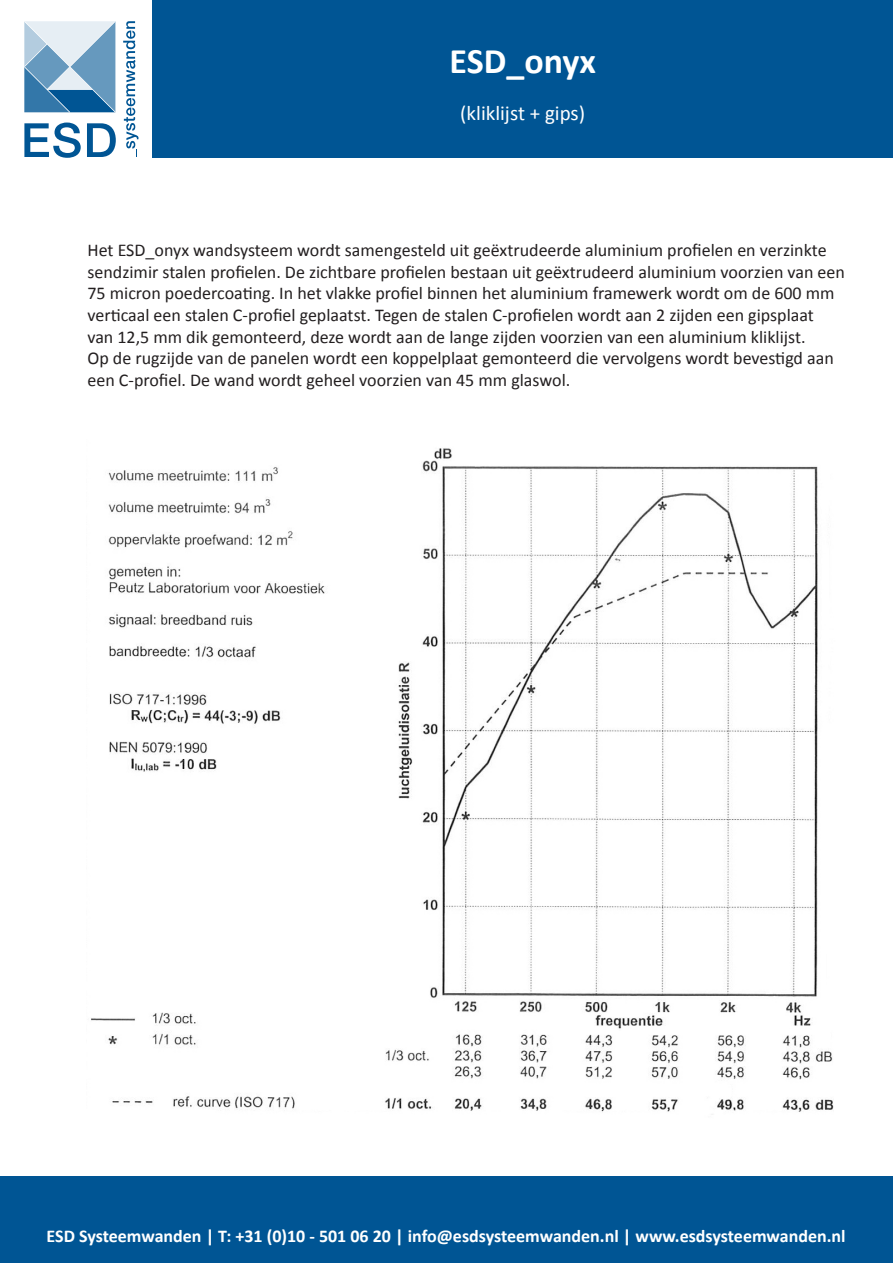
<style>
.page{position:relative;width:893px;height:1263px;background:#fff}
.page>*{position:absolute;margin:0;border:0;box-sizing:border-box;transform-origin:0 0}
.t1{font:700 36px "Calibri";color:#fff}
.t2{font:21px "Calibri";color:#fff}
.t3{font:18px/21.6px "Calibri";color:#231f20}
.t4{font:700 18px "Calibri";color:#fff}
</style>
<div class="page">
<svg style="left:24px;top:123px;width:57px;height:35px"></svg>
<svg style="left:87px;top:123px;width:29px;height:34px"></svg>
<svg style="left:123px;top:21px;width:15px;height:136px"></svg>
<svg style="left:24px;top:21px;width:91px;height:91px;background:#85adcb"></svg>
<div style="left:152px;top:0;width:741px;height:158px;background:#005594"></div>
<div style="left:0;top:1176px;width:893px;height:87px;background:#005594"></div>
<img style="left:91px;top:448px;width:743px;height:667px">
<h1 class="t1" style="left:449px;top:39px;width:148px">ESD_onyx</h1>
<p class="t2" style="left:460px;top:100px;width:126px">(kliklijst + gips)</p>
<p class="t3" style="left:87px;top:238px;width:759px">Het ESD_onyx wandsysteem wordt samengesteld uit geëxtrudeerde aluminium profielen en verzinkte sendzimir stalen profielen. De zichtbare profielen bestaan uit geëxtrudeerd aluminium voorzien van een 75 micron poedercoating. In het vlakke profiel binnen het aluminium framewerk wordt om de 600 mm verticaal een stalen C-profiel geplaatst. Tegen de stalen C-profielen wordt aan 2 zijden een gipsplaat<br>van 12,5 mm dik gemonteerd, deze wordt aan de lange zijden voorzien van een aluminium kliklijst.<br>Op de rugzijde van de panelen wordt een koppelplaat gemonteerd die vervolgens wordt bevestigd aan een C-profiel. De wand wordt geheel voorzien van 45 mm glaswol.</p>
<p class="t4" style="left:47px;top:1225px;width:800px">ESD Systeemwanden | T: +31 (0)10 - 501 06 20 | info@esdsysteemwanden.nl | www.esdsysteemwanden.nl</p>
</div>
